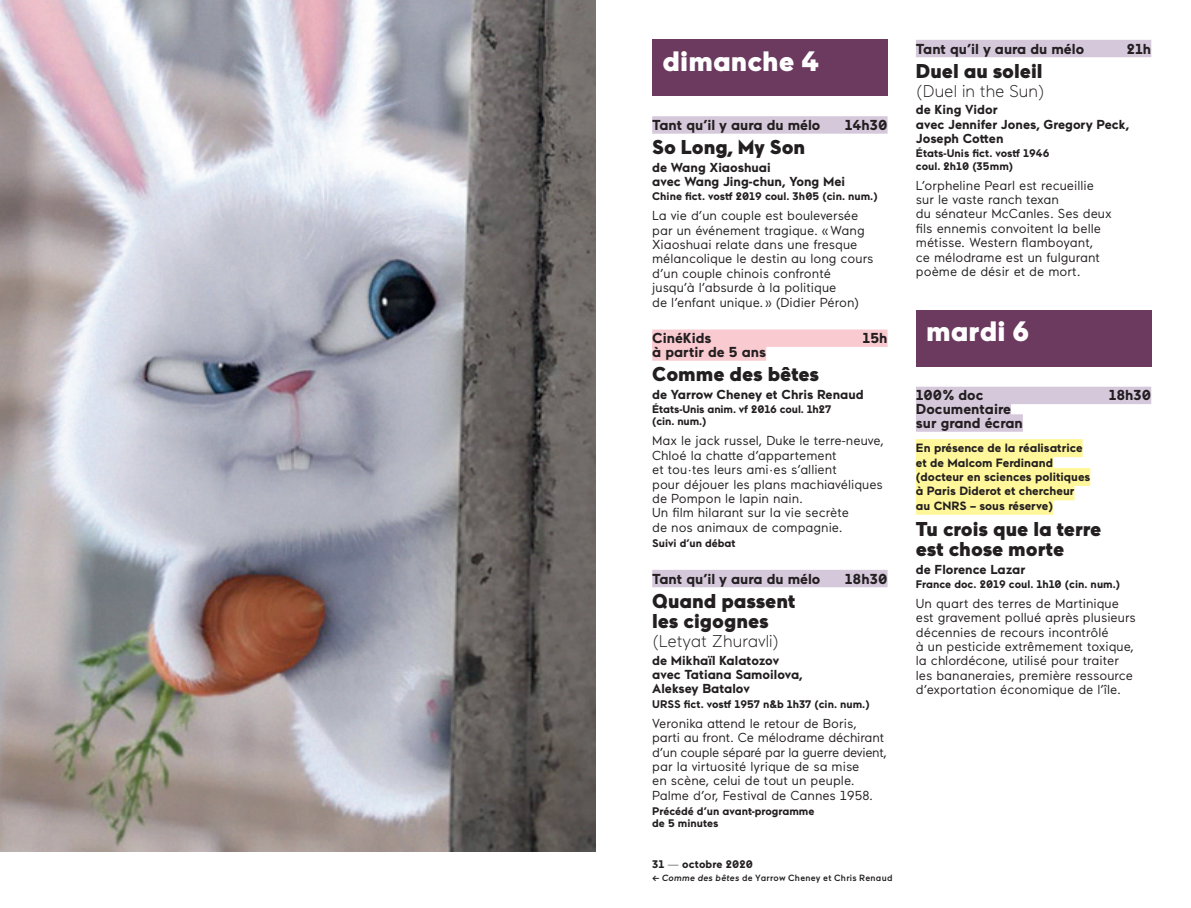
<style>
.page{position:relative;width:1191px;height:908px;background:#fff}
.page>*{position:absolute;margin:0;border:0;box-sizing:border-box;transform-origin:0 0}
.t1{font:900 28px "Maax";letter-spacing:.005em;color:#fff}
.t2{font:900 20px/20.4px "Maax";color:#231f20}
.t3{font:300 17px "Maax";color:#231f20}
.t4{font:700 14.4px/13.8px "Maax";color:#231f20}
.t5{font:13px/14.4px "Maax";color:#231f20}
.t6{font:700 13px/14.4px "Maax";color:#231f20}
.t7{font:700 12px/14.4px "Maax";color:#231f20}
.t8{font:700 11px/12.4px "Maax";color:#231f20}
.t9{font:500 9px "Maax";letter-spacing:.03em;color:#231f20}
.s1{font-weight:300}
.s2{font-style:italic}
</style>
<div class="page">
<div style="left:652px;top:40px;width:235px;height:56px;background:#6c395f"></div>
<div style="left:652px;top:116px;width:235px;height:18px;background:#d5c8db"></div>
<div style="left:652px;top:329px;width:235px;height:18px;background:#f9cad0"></div>
<div style="left:652px;top:343px;width:114px;height:17px;background:#f9cad0"></div>
<div style="left:652px;top:569px;width:235px;height:18px;background:#d5c8db"></div>
<div style="left:916px;top:40px;width:235px;height:17px;background:#d5c8db"></div>
<div style="left:916px;top:310px;width:235px;height:56px;background:#6c395f"></div>
<div style="left:916px;top:386px;width:235px;height:18px;background:#d5c8db"></div>
<div style="left:916px;top:400px;width:95px;height:18px;background:#d5c8db"></div>
<div style="left:916px;top:414px;width:107px;height:17px;background:#d5c8db"></div>
<div style="left:916px;top:439px;width:166px;height:18px;background:#fff79a"></div>
<div style="left:916px;top:453px;width:137px;height:18px;background:#fff79a"></div>
<div style="left:916px;top:467px;width:174px;height:18px;background:#fff79a"></div>
<div style="left:916px;top:482px;width:158px;height:18px;background:#fff79a"></div>
<div style="left:916px;top:496px;width:137px;height:18px;background:#fff79a"></div>
<img style="left:0;top:0;width:595px;height:850px">
<h1 class="t1" style="left:662px;top:42px;width:158px">dimanche 4</h1>
<p class="t4" style="left:652px;top:117px;width:170px">Tant qu’il y aura du mélo</p>
<p class="t4" style="left:844px;top:117px;width:44px">14h30</p>
<h2 class="t2" style="left:652px;top:136px;width:155px">So Long, My Son</h2>
<p class="t6" style="left:652px;top:159px;width:194px">de Wang Xiaoshuai<br>avec Wang Jing-chun, Yong Mei</p>
<p class="t8" style="left:652px;top:189px;width:227px">Chine fict. vostf 2019 coul. 3h05 (cin. num.)</p>
<p class="t5" style="left:652px;top:208px;width:223px">La vie d’un couple est bouleversée par un événement tragique. « Wang Xiaoshuai relate dans une fresque mélancolique le destin au long cours d’un couple chinois confronté jusqu’à l’absurde à la politique<br>de l’enfant unique. » (Didier Péron)</p>
<p class="t4" style="left:652px;top:330px;width:61px">CinéKids</p>
<p class="t4" style="left:862px;top:330px;width:26px">15h</p>
<p class="t4" style="left:652px;top:344px;width:115px">à partir de 5 ans</p>
<h2 class="t2" style="left:652px;top:363px;width:168px">Comme des bêtes</h2>
<p class="t6" style="left:652px;top:386px;width:213px">de Yarrow Cheney et Chris Renaud</p>
<p class="t8" style="left:652px;top:402px;width:180px">États-Unis anim. vf 2016 coul. 1h27 (cin. num.)</p>
<p class="t5" style="left:652px;top:433px;width:233px">Max le jack russel, Duke le terre-neuve,<br>Chloé la chatte d’appartement<br>et tou·tes leurs ami·es s’allient<br>pour déjouer les plans machiavéliques de Pompon le lapin nain.<br>Un film hilarant sur la vie secrète<br>de nos animaux de compagnie.</p>
<p class="t8" style="left:652px;top:536px;width:85px">Suivi d’un débat</p>
<p class="t4" style="left:652px;top:570px;width:170px">Tant qu’il y aura du mélo</p>
<p class="t4" style="left:845px;top:570px;width:44px">18h30</p>
<h2 class="t2" style="left:652px;top:589px;width:145px">Quand passent les cigognes</h2>
<h3 class="t3" style="left:652px;top:630px;width:129px">(Letyat Zhuravli)</h3>
<p class="t6" style="left:652px;top:652px;width:152px">de Mikhaïl Kalatozov avec Tatiana Samoilova,<br>Aleksey Batalov</p>
<p class="t8" style="left:652px;top:696px;width:219px">URSS fict. vostf 1957 n&amp;b 1h37 (cin. num.)</p>
<p class="t5" style="left:652px;top:715px;width:236px">Veronika attend le retour de Boris, parti au front. Ce mélodrame déchirant d’un couple séparé par la guerre devient, par la virtuosité lyrique de sa mise<br>en scène, celui de tout un peuple.<br>Palme d’or, Festival de Cannes 1958.</p>
<p class="t8" style="left:652px;top:804px;width:164px">Précédé d’un avant-programme de 5 minutes</p>
<p class="t8" style="left:652px;top:857px;width:102px">31 <span class="s1">—</span> octobre 2020</p>
<p class="t9" style="left:652px;top:871px;width:242px">← <span class="s2">Comme des bêtes</span> de Yarrow Cheney et Chris Renaud</p>
<p class="t4" style="left:916px;top:41px;width:170px">Tant qu’il y aura du mélo</p>
<p class="t4" style="left:1127px;top:41px;width:26px">21h</p>
<h2 class="t2" style="left:916px;top:60px;width:128px">Duel au soleil</h2>
<h3 class="t3" style="left:916px;top:80px;width:130px">(Duel in the Sun)</h3>
<p class="t6" style="left:916px;top:102px;width:215px">de King Vidor<br>avec Jennifer Jones, Gregory Peck,<br>Joseph Cotten</p>
<p class="t8" style="left:916px;top:146px;width:135px">États-Unis fict. vostf 1946 coul. 2h10 (35mm)</p>
<p class="t5" style="left:916px;top:177px;width:197px">L’orpheline Pearl est recueillie sur le vaste ranch texan<br>du sénateur McCanles. Ses deux fils ennemis convoitent la belle métisse. Western flamboyant,<br>ce mélodrame est un fulgurant poème de désir et de mort.</p>
<h1 class="t1" style="left:926px;top:313px;width:105px">mardi 6</h1>
<p class="t4" style="left:916px;top:387px;width:69px">100% doc</p>
<p class="t4" style="left:1108px;top:387px;width:44px">18h30</p>
<p class="t4" style="left:916px;top:401px;width:108px">Documentaire sur grand écran</p>
<p class="t7" style="left:916px;top:440px;width:176px">En présence de la réalisatrice et de Malcom Ferdinand (docteur en sciences politiques à Paris Diderot et chercheur au CNRS – sous réserve)</p>
<h2 class="t2" style="left:916px;top:517px;width:187px">Tu crois que la terre est chose morte</h2>
<p class="t6" style="left:916px;top:561px;width:111px">de Florence Lazar</p>
<p class="t8" style="left:916px;top:577px;width:206px">France doc. 2019 coul. 1h10 (cin. num.)</p>
<p class="t5" style="left:916px;top:595px;width:221px">Un quart des terres de Martinique est gravement pollué après plusieurs décennies de recours incontrôlé<br>à un pesticide extrêmement toxique, la chlordécone, utilisé pour traiter les bananeraies, première ressource d’exportation économique de l’île.</p>
</div>
